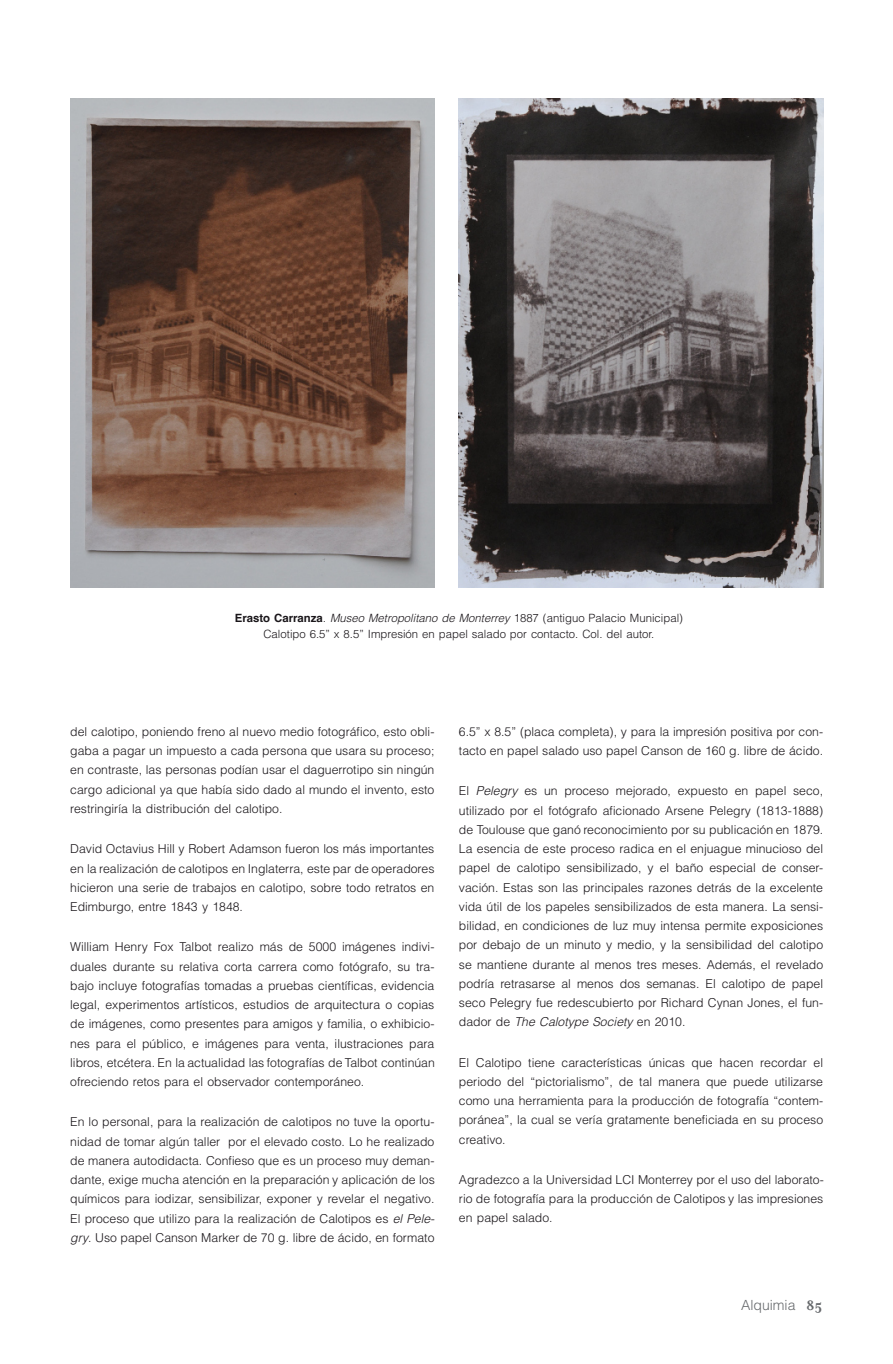
<style>
.page{position:relative;width:893px;height:1364px;background:#fff}
.page>*{position:absolute;margin:0;border:0;box-sizing:border-box;transform-origin:0 0}
.t1{font:300 14px "Helvetica LT Std";color:#65686b}
.t2{font:300 12.25px/19.2px "Helvetica LT Std";color:#1a161a;text-align:justify}
.t3{font:300 11.38px/15.8px "Helvetica LT Std";color:#1a161a;text-align:center}
.s1{font-family:"Helvetica";font-weight:700}
.s2{font-style:italic}
.s3{font-family:"Mrs Eaves OT";font-weight:700;font-size:15.75px}
</style>
<div class="page">
<img style="left:70px;top:98px;width:364px;height:489px">
<img style="left:459px;top:98px;width:364px;height:489px">
<p class="t3" style="left:235px;top:610px;width:450px"><span class="s1">Erasto Carranza</span><span class="s2">. Museo Metropolitano de Monterrey</span> 1887 (antiguo Palacio Municipal)<br>Calotipo 6.5” x 8.5” Impresión en papel salado por contacto. Col. del autor.</p>
<p class="t2" style="left:70px;top:721px;width:366px">del calotipo, poniendo freno al nuevo medio fotográfico, esto obli&shy;gaba a pagar un impuesto a cada persona que usara su proceso; en contraste, las personas podían usar el daguerrotipo sin ningún cargo adicional ya que había sido dado al mundo el invento, esto restringiría la distribución del calotipo.</p>
<p class="t2" style="left:70px;top:839px;width:366px">David Octavius Hill y Robert Adamson fueron los más importantes en la realización de calotipos en Inglaterra, este par de operadores hicieron una serie de trabajos en calotipo, sobre todo retratos en Edimburgo, entre 1843 y 1848.</p>
<p class="t2" style="left:70px;top:937px;width:366px">William Henry Fox Talbot realizo más de 5000 imágenes indivi&shy;duales durante su relativa corta carrera como fotógrafo, su tra&shy;bajo incluye fotografías tomadas a pruebas científicas, evidencia legal, experimentos artísticos, estudios de arquitectura o copias de imágenes, como presentes para amigos y familia, o exhibicio&shy;nes para el público, e imágenes para venta, ilustraciones para libros, etcétera. En la actualidad las fotografías de Talbot continúan ofreciendo retos para el observador contemporáneo.</p>
<p class="t2" style="left:70px;top:1112px;width:366px">En lo personal, para la realización de calotipos no tuve la oportu&shy;nidad de tomar algún taller por el elevado costo. Lo he realizado de manera autodidacta. Confieso que es un proceso muy deman&shy;dante, exige mucha atención en la preparación y aplicación de los químicos para iodizar, sensibilizar, exponer y revelar el negativo.<br>El proceso que utilizo para la realización de Calotipos es <span class="s2">el Pele&shy;gry</span>. Uso papel Canson Marker de 70 g. libre de ácido, en formato</p>
<p class="t2" style="left:459px;top:721px;width:366px">6.5” x 8.5” (placa completa), y para la impresión positiva por con&shy;tacto en papel salado uso papel Canson de 160 g. libre de ácido.</p>
<p class="t2" style="left:459px;top:781px;width:366px">El <span class="s2">Pelegry</span> es un proceso mejorado, expuesto en papel seco, utilizado por el fotógrafo aficionado Arsene Pelegry (1813-1888) de Toulouse que ganó reconocimiento por su publicación en 1879.<br>La esencia de este proceso radica en el enjuague minucioso del papel de calotipo sensibilizado, y el baño especial de conser&shy;vación. Estas son las principales razones detrás de la excelente vida útil de los papeles sensibilizados de esta manera. La sensi&shy;bilidad, en condiciones de luz muy intensa permite exposiciones por debajo de un minuto y medio, y la sensibilidad del calotipo se mantiene durante al menos tres meses. Además, el revelado podría retrasarse al menos dos semanas. El calotipo de papel seco Pelegry fue redescubierto por Richard Cynan Jones, el fun&shy;dador de <span class="s2">The Calotype Society</span> en 2010.</p>
<p class="t2" style="left:459px;top:1052px;width:366px">El Calotipo tiene características únicas que hacen recordar el periodo del “pictorialismo”, de tal manera que puede utilizarse como una herramienta para la producción de fotografía “contem&shy;poránea”, la cual se vería gratamente beneficiada en su proceso creativo.</p>
<p class="t2" style="left:459px;top:1169px;width:366px">Agradezco a la Universidad LCI Monterrey por el uso del laborato&shy;rio de fotografía para la producción de Calotipos y las impresiones en papel salado.</p>
<p class="t1" style="left:741px;top:1295px;width:83px">Alquimia <span class="s3">85</span></p>
</div>
